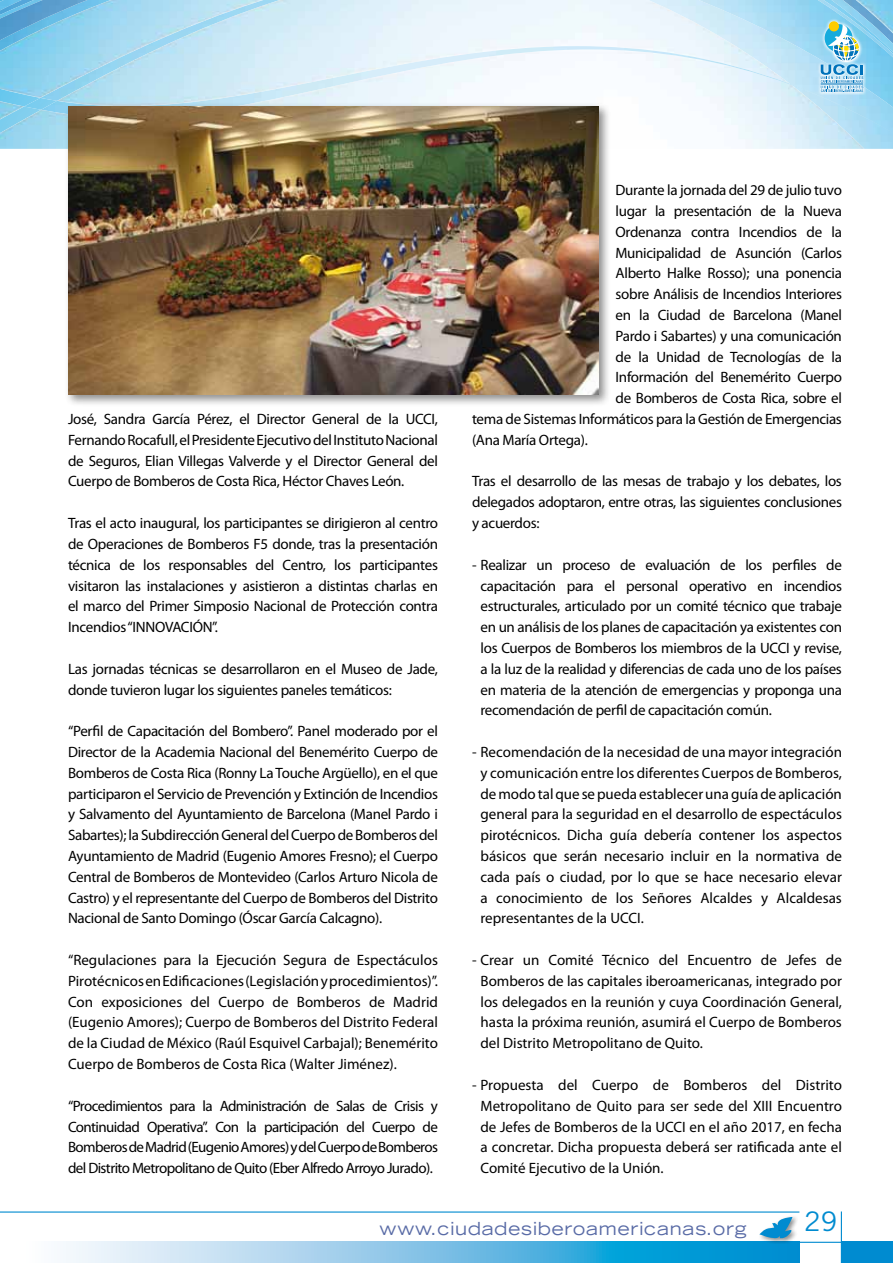
<style>
.page{position:relative;width:893px;height:1263px;background:#fff}
.page>*{position:absolute;margin:0;border:0;box-sizing:border-box;transform-origin:0 0}
.t1{font:27px "Trade Gothic LT Std";color:#008bd0}
.t2{font:expanded 18px "Trade Gothic LT Std";letter-spacing:.045em;color:#596ba6}
.t3{font:15px/20.9px "Myriad Pro";letter-spacing:-.02em;color:#000;text-align:justify}
</style>
<div class="page">
<img style="left:0;top:133px;width:893px;height:16px">
<img style="left:0;top:0;width:893px;height:89px">
<img style="left:0;top:89px;width:41px;height:44px">
<img style="left:41px;top:46px;width:852px;height:94px">
<img style="left:24px;top:98px;width:33px;height:12px">
<img style="left:40px;top:0;width:686px;height:101px">
<svg style="left:63px;top:1242px;width:736px;height:21px;background:#73c1e6"></svg>
<div style="left:757px;top:1214px;width:41px;height:30px;background:#000;opacity:.45"></div>
<svg style="left:759px;top:1217px;width:34px;height:22px"></svg>
<hr style="left:841px;top:1211px;width:1px;height:52px;background:#008bd0">
<hr style="left:799px;top:1242px;width:94px;height:1px;background:#008bd0">
<hr style="left:0;top:1211px;width:799px;height:1px;background:#008bd0">
<div style="left:841px;top:1242px;width:52px;height:21px;background:#008bd0"></div>
<svg style="left:816px;top:17px;width:49px;height:78px"></svg>
<div style="left:829px;top:21px;width:10px;height:10px;background:#fecc00;border-radius:50%"></div>
<svg style="left:821px;top:24px;width:42px;height:68px;background:#91c9dc"></svg>
<div style="left:64px;top:102px;width:547px;height:305px;background:#000;opacity:.45"></div>
<img style="left:68px;top:106px;width:530px;height:289px">
<p class="t3" style="left:68px;top:409px;width:371px">José, Sandra García Pérez, el Director General de la UCCI, Fernando Rocafull, el Presidente Ejecutivo del Instituto Nacional de Seguros, Elian Villegas Valverde y el Director General del Cuerpo de Bomberos de Costa Rica, Héctor Chaves León.</p>
<p class="t3" style="left:68px;top:513px;width:371px">Tras el acto inaugural, los participantes se dirigieron al centro de Operaciones de Bomberos F5 donde, tras la presentación técnica de los responsables del Centro, los participantes visitaron las instalaciones y asistieron a distintas charlas en el marco del Primer Simposio Nacional de Protección contra Incendios “INNOVACIÓN”.</p>
<p class="t3" style="left:68px;top:658px;width:371px">Las jornadas técnicas se desarrollaron en el Museo de Jade, donde tuvieron lugar los siguientes paneles temáticos:</p>
<p class="t3" style="left:68px;top:721px;width:371px">“Perfil de Capacitación del Bombero”. Panel moderado por el Director de la Academia Nacional del Benemérito Cuerpo de Bomberos de Costa Rica (Ronny La Touche Argüello), en el que participaron el Servicio de Prevención y Extinción de Incendios y Salvamento del Ayuntamiento de Barcelona (Manel Pardo i Sabartes); la Subdirección General del Cuerpo de Bomberos del Ayuntamiento de Madrid (Eugenio Amores Fresno); el Cuerpo Central de Bomberos de Montevideo (Carlos Arturo Nicola de Castro) y el representante del Cuerpo de Bomberos del Distrito Nacional de Santo Domingo (Óscar García Calcagno).</p>
<p class="t3" style="left:68px;top:950px;width:371px">“Regulaciones para la Ejecución Segura de Espectáculos Pirotécnicos en Edificaciones (Legislación y procedimientos)”.<br>Con exposiciones del Cuerpo de Bomberos de Madrid (Eugenio Amores); Cuerpo de Bomberos del Distrito Federal de la Ciudad de México (Raúl Esquivel Carbajal); Benemérito Cuerpo de Bomberos de Costa Rica (Walter Jiménez).</p>
<p class="t3" style="left:68px;top:1095px;width:371px">“Procedimientos para la Administración de Salas de Crisis y Continuidad Operativa”. Con la participación del Cuerpo de Bomberos de Madrid (Eugenio Amores) y del Cuerpo de Bomberos del Distrito Metropolitano de Quito (Eber Alfredo Arroyo Jurado).</p>
<p class="t3" style="left:616px;top:180px;width:228px">Durante la jornada del 29 de julio tuvo</p>
<p class="t3" style="left:616px;top:201px;width:228px">lugar la presentación de la Nueva</p>
<p class="t3" style="left:616px;top:222px;width:228px">Ordenanza contra Incendios de la</p>
<p class="t3" style="left:616px;top:242px;width:228px">Municipalidad de Asunción (Carlos</p>
<p class="t3" style="left:616px;top:263px;width:228px">Alberto Halke Rosso); una ponencia</p>
<p class="t3" style="left:616px;top:284px;width:228px">sobre Análisis de Incendios Interiores</p>
<p class="t3" style="left:616px;top:305px;width:228px">en la Ciudad de Barcelona (Manel</p>
<p class="t3" style="left:616px;top:326px;width:228px">Pardo i Sabartes) y una comunicación</p>
<p class="t3" style="left:616px;top:346px;width:228px">de la Unidad de Tecnologías de la</p>
<p class="t3" style="left:616px;top:367px;width:228px">Información del Benemérito Cuerpo</p>
<p class="t3" style="left:616px;top:388px;width:228px">de Bomberos de Costa Rica, sobre el</p>
<p class="t3" style="left:472px;top:409px;width:371px">tema de Sistemas Informáticos para la Gestión de Emergencias</p>
<p class="t3" style="left:472px;top:430px;width:117px">(Ana María Ortega).</p>
<p class="t3" style="left:472px;top:471px;width:371px">Tras el desarrollo de las mesas de trabajo y los debates, los delegados adoptaron, entre otras, las siguientes conclusiones y acuerdos:</p>
<p class="t3" style="left:480px;top:554px;width:363px;text-indent:-9px">- Realizar un proceso de evaluación de los perfiles de capacitación para el personal operativo en incendios estructurales, articulado por un comité técnico que trabaje en un análisis de los planes de capacitación ya existentes con los Cuerpos de Bomberos los miembros de la UCCI y revise, a la luz de la realidad y diferencias de cada uno de los países en materia de la atención de emergencias y proponga una recomendación de perfil de capacitación común.</p>
<p class="t3" style="left:480px;top:742px;width:363px;text-indent:-9px">- Recomendación de la necesidad de una mayor integración y comunicación entre los diferentes Cuerpos de Bomberos, de modo tal que se pueda establecer una guía de aplicación general para la seguridad en el desarrollo de espectáculos pirotécnicos. Dicha guía debería contener los aspectos básicos que serán necesario incluir en la normativa de cada país o ciudad, por lo que se hace necesario elevar a conocimiento de los Señores Alcaldes y Alcaldesas representantes de la UCCI.</p>
<p class="t3" style="left:480px;top:950px;width:363px;text-indent:-9px">- Crear un Comité Técnico del Encuentro de Jefes de Bomberos de las capitales iberoamericanas, integrado por los delegados en la reunión y cuya Coordinación General, hasta la próxima reunión, asumirá el Cuerpo de Bomberos del Distrito Metropolitano de Quito.</p>
<p class="t3" style="left:480px;top:1075px;width:363px;text-indent:-9px">- Propuesta del Cuerpo de Bomberos del Distrito Metropolitano de Quito para ser sede del XIII Encuentro de Jefes de Bomberos de la UCCI en el año 2017, en fecha a concretar. Dicha propuesta deberá ser ratificada ante el Comité Ejecutivo de la Unión.</p>
<p class="t2" style="left:379px;top:1217px;width:369px">www.ciudadesiberoamericanas.org</p>
<h1 class="t1" style="left:804px;top:1205px;width:34px">29</h1>
</div>
